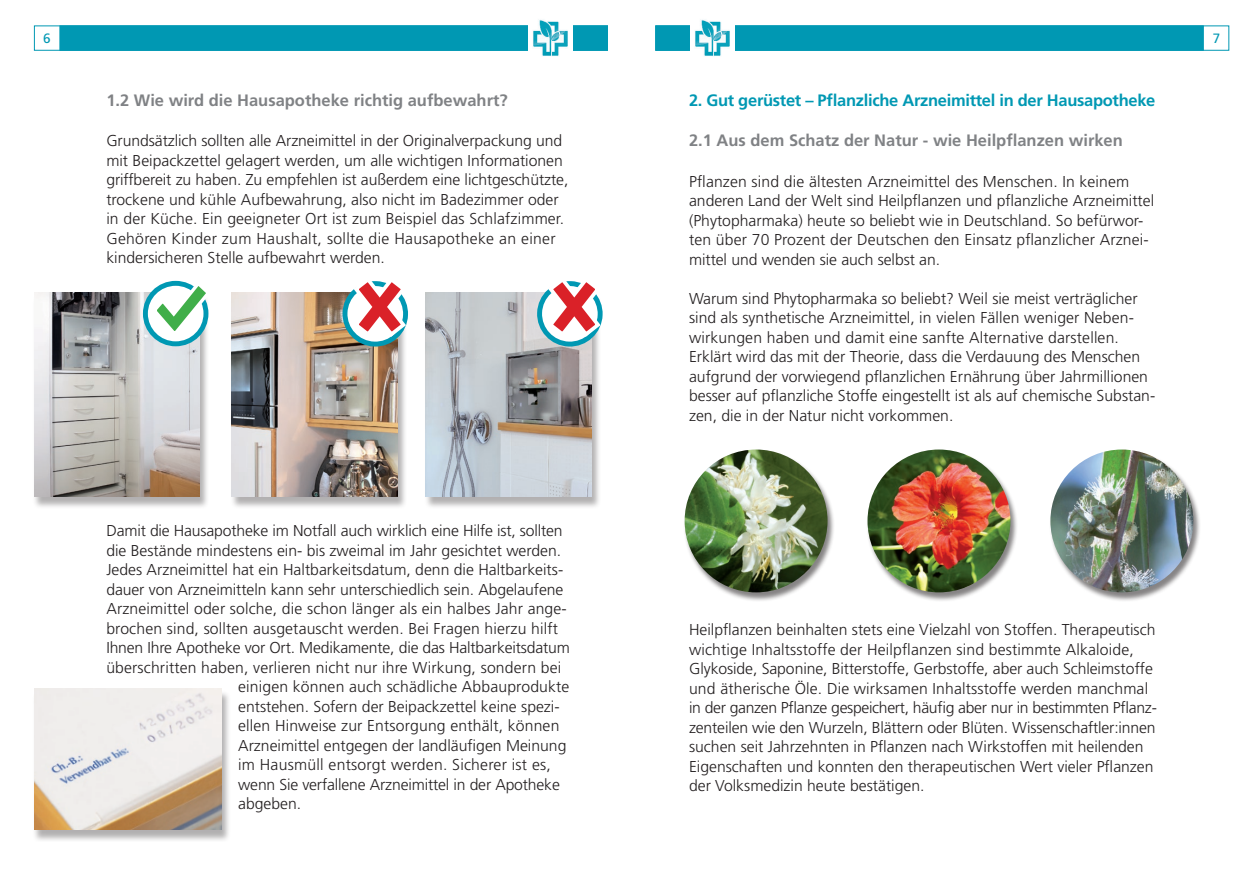
<style>
.page{position:relative;width:1259px;height:893px;background:#fff}
.page>*{position:absolute;margin:0;border:0;box-sizing:border-box;transform-origin:0 0}
.t1{font:700 16.5px "Frutiger";color:#808285}
.t2{font:700 16.5px "Frutiger";letter-spacing:-.02em;color:#0098b3}
.t3{font:300 15.75px/19.5px "Frutiger";color:#231f20}
.t4{font:13.5px "Frutiger";color:#0098b3}
</style>
<div class="page">
<div style="left:60px;top:26px;width:548px;height:25px;background:#0098b3"></div>
<img style="left:528px;top:19px;width:45px;height:37px">
<div style="left:655px;top:26px;width:548px;height:25px;background:#0098b3"></div>
<img style="left:690px;top:19px;width:45px;height:37px">
<div style="left:32px;top:690px;width:199px;height:152px;background:#231f20;opacity:.35"></div>
<img style="left:34px;top:689px;width:187px;height:140px">
<div style="left:683px;top:450px;width:152px;height:153px;background:#231f20;opacity:.55"></div>
<img style="left:684px;top:449px;width:143px;height:143px;border-radius:71px">
<div style="left:1049px;top:450px;width:152px;height:153px;background:#231f20;opacity:.55"></div>
<img style="left:1050px;top:449px;width:143px;height:143px;border-radius:71px">
<div style="left:866px;top:450px;width:152px;height:153px;background:#231f20;opacity:.55"></div>
<img style="left:867px;top:449px;width:143px;height:143px;border-radius:71px">
<div style="left:230px;top:294px;width:177px;height:215px;background:#231f20;opacity:.35"></div>
<img style="left:232px;top:292px;width:166px;height:204px">
<div style="left:424px;top:294px;width:177px;height:215px;background:#231f20;opacity:.35"></div>
<img style="left:425px;top:292px;width:166px;height:204px">
<div style="left:32px;top:294px;width:178px;height:215px;background:#231f20;opacity:.35"></div>
<img style="left:34px;top:292px;width:166px;height:204px">
<div style="left:143px;top:281px;width:65px;height:65px;border:5px solid #0098b3;border-radius:50%"></div>
<svg style="left:150px;top:280px;width:60px;height:59px"></svg>
<svg style="left:344px;top:281px;width:64px;height:68px"></svg>
<svg style="left:539px;top:281px;width:64px;height:68px"></svg>
<p class="t4" style="left:43px;top:30px;width:9px">6</p>
<p class="t1" style="left:106px;top:90px;width:403px">1.2 Wie wird die Hausapotheke richtig aufbewahrt?</p>
<p class="t3" style="left:106px;top:131px;width:463px">Grundsätzlich sollten alle Arzneimittel in der Originalverpackung und mit Beipackzettel gelagert werden, um alle wichtigen Informationen griffbereit zu haben. Zu empfehlen ist außerdem eine lichtgeschützte, trockene und kühle Aufbewahrung, also nicht im Badezimmer oder in der Küche. Ein geeigneter Ort ist zum Beispiel das Schlafzimmer.<br>Gehören Kinder zum Haushalt, sollte die Hausapotheke an einer kindersicheren Stelle aufbewahrt werden.</p>
<p class="t3" style="left:106px;top:521px;width:458px">Damit die Hausapotheke im Notfall auch wirklich eine Hilfe ist, sollten</p>
<p class="t3" style="left:106px;top:541px;width:456px">die Bestände mindestens ein- bis zweimal im Jahr gesichtet werden.</p>
<p class="t3" style="left:106px;top:560px;width:458px">Jedes Arzneimittel hat ein Haltbarkeitsdatum, denn die Haltbarkeits-</p>
<p class="t3" style="left:106px;top:580px;width:458px">dauer von Arzneimitteln kann sehr unterschiedlich sein. Abgelaufene</p>
<p class="t3" style="left:106px;top:599px;width:462px">Arzneimittel oder solche, die schon länger als ein halbes Jahr ange-</p>
<p class="t3" style="left:106px;top:619px;width:453px">brochen sind, sollten ausgetauscht werden. Bei Fragen hierzu hilft</p>
<p class="t3" style="left:106px;top:638px;width:465px">Ihnen Ihre Apotheke vor Ort. Medikamente, die das Haltbarkeitsdatum</p>
<p class="t3" style="left:106px;top:658px;width:456px">überschritten haben, verlieren nicht nur ihre Wirkung, sondern bei</p>
<p class="t3" style="left:238px;top:677px;width:333px">einigen können auch schädliche Abbauprodukte</p>
<p class="t3" style="left:238px;top:697px;width:323px">entstehen. Sofern der Beipackzettel keine spezi-</p>
<p class="t3" style="left:238px;top:716px;width:323px">ellen Hinweise zur Entsorgung enthält, können</p>
<p class="t3" style="left:238px;top:736px;width:330px">Arzneimittel entgegen der landläufigen Meinung</p>
<p class="t3" style="left:238px;top:755px;width:314px">im Hausmüll entsorgt werden. Sicherer ist es,</p>
<p class="t3" style="left:238px;top:775px;width:323px">wenn Sie verfallene Arzneimittel in der Apotheke</p>
<p class="t3" style="left:238px;top:794px;width:65px">abgeben.</p>
<p class="t2" style="left:689px;top:90px;width:468px">2. Gut gerüstet – Pflanzliche Arzneimittel in der Hausapotheke</p>
<p class="t1" style="left:689px;top:131px;width:435px">2.1 Aus dem Schatz der Natur - wie Heilpflanzen wirken</p>
<p class="t3" style="left:689px;top:172px;width:467px">Pflanzen sind die ältesten Arzneimittel des Menschen. In keinem anderen Land der Welt sind Heilpflanzen und pflanzliche Arzneimittel (Phytopharmaka) heute so beliebt wie in Deutschland. So befürwor&shy;ten über 70 Prozent der Deutschen den Einsatz pflanzlicher Arznei&shy;mittel und wenden sie auch selbst an.</p>
<p class="t3" style="left:689px;top:289px;width:468px">Warum sind Phytopharmaka so beliebt? Weil sie meist verträglicher sind als synthetische Arzneimittel, in vielen Fällen weniger Neben&shy;wirkungen haben und damit eine sanfte Alternative darstellen.<br>Erklärt wird das mit der Theorie, dass die Verdauung des Menschen aufgrund der vorwiegend pflanzlichen Ernährung über Jahrmillionen besser auf pflanzliche Stoffe eingestellt ist als auf chemische Substan&shy;zen, die in der Natur nicht vorkommen.</p>
<p class="t4" style="left:1212px;top:30px;width:9px">7</p>
<p class="t3" style="left:689px;top:620px;width:469px">Heilpflanzen beinhalten stets eine Vielzahl von Stoffen. Therapeutisch wichtige Inhaltsstoffe der Heilpflanzen sind bestimmte Alkaloide, Glykoside, Saponine, Bitterstoffe, Gerbstoffe, aber auch Schleimstoffe und ätherische Öle. Die wirksamen Inhaltsstoffe werden manchmal in der ganzen Pflanze gespeichert, häufig aber nur in bestimmten Pflanz&shy;zenteilen wie den Wurzeln, Blättern oder Blüten. Wissenschaftler:innen suchen seit Jahrzehnten in Pflanzen nach Wirkstoffen mit heilenden Eigenschaften und konnten den therapeutischen Wert vieler Pflanzen der Volksmedizin heute bestätigen.</p>
</div>
